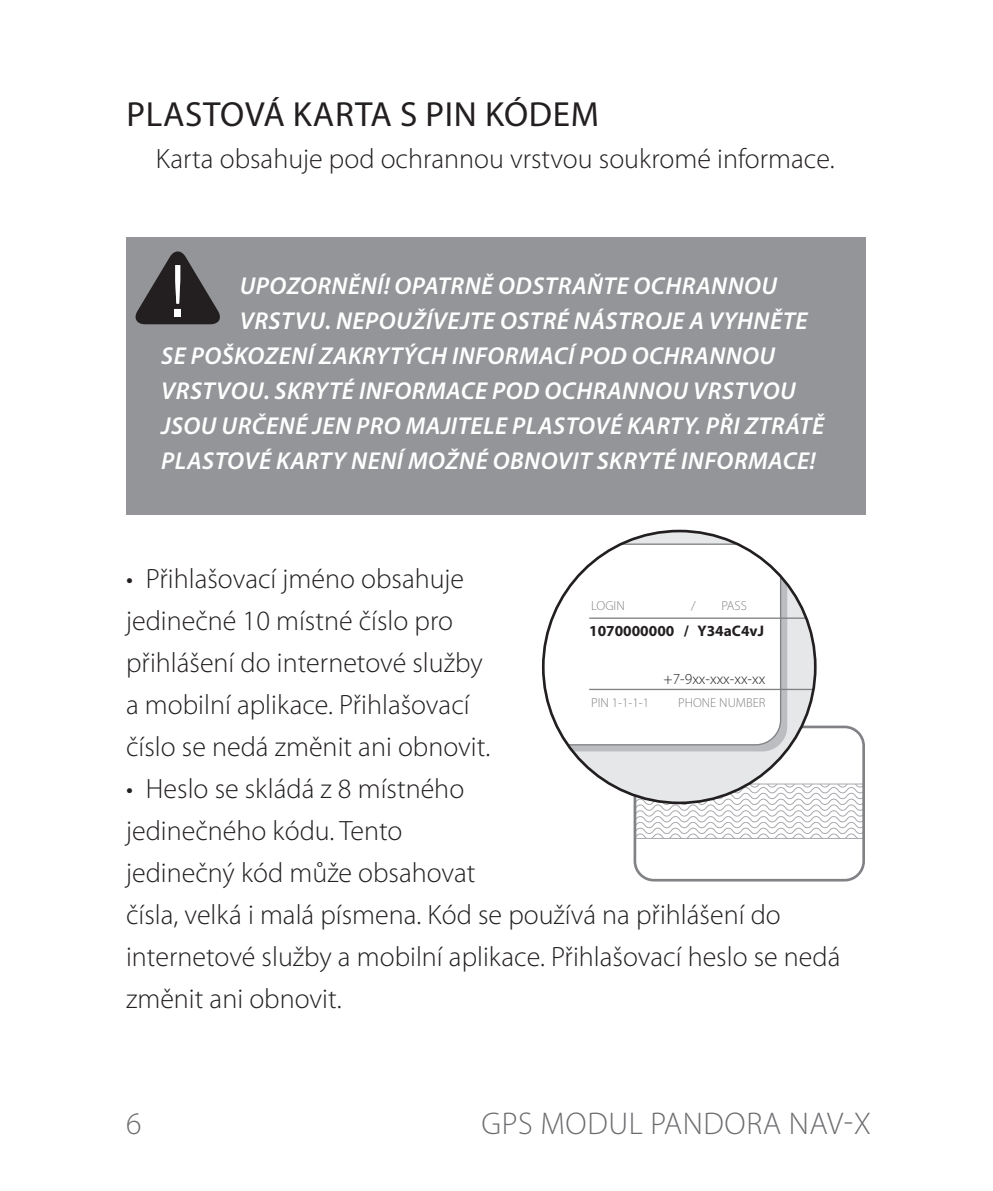
<style>
.page{position:relative;width:993px;height:1191px;background:#fff}
.page>*{position:absolute;margin:0;border:0;box-sizing:border-box;transform-origin:0 0}
.t1{font:35px "Myriad Pro";letter-spacing:.02em;color:#231f20}
.t2{font:300 31.5px "Myriad Pro";letter-spacing:.02em;color:#6c6d70}
.t3{font:300 28px/42px "Myriad Pro";color:#231f20}
.t4{font:italic 600 24.5px "Myriad Pro";letter-spacing:.02em;color:#fff}
.t5{font:700 15.4px "Myriad Pro";color:#231f20}
.t6{font:300 15.4px "Myriad Pro";color:#231f20}
.t7{font:300 13.3px "Myriad Pro";color:#808285}
</style>
<div class="page">
<div style="left:126px;top:237px;width:739px;height:277px;background:#939598"></div>
<svg style="left:135px;top:251px;width:85px;height:73px"></svg>
<svg style="left:637px;top:786px;width:223px;height:50px"></svg>
<div style="left:635px;top:784px;width:228px;height:54px;border:1px solid #a8a9ad"></div>
<div style="left:633px;top:725px;width:231px;height:156px;border:3px solid #808285;border-radius:19px"></div>
<div style="left:543px;top:531px;width:272px;height:272px;background:#e6e7e9;border-radius:50%"></div>
<svg style="left:566px;top:574px;width:221px;height:177px;background:#b8b9bc"></svg>
<div style="left:545px;top:543px;width:236px;height:202px;background:#fff"></div>
<hr style="left:589px;top:617px;width:226px;height:2px;background:#808285">
<hr style="left:589px;top:689px;width:226px;height:1px;background:#808285">
<p class="t1" style="left:126px;top:93px;width:470px">PLASTOVÁ KARTA S PIN kódEm</p>
<p class="t3" style="left:156px;top:137px;width:680px">Karta obsahuje pod ochrannou vrstvou soukromé informace.</p>
<p class="t4" style="left:240px;top:270px;width:33px">UPOZORN</p>
<p class="t4" style="left:348px;top:270px;width:430px">ĚNÍ! OPATRNĚ ODSTRAŇTE OCHRANNOU</p>
<p class="t4" style="left:240px;top:305px;width:556px">VRSTVU. NEPOUŽÍVEJTE OSTRÉ NÁSTROJE A VYHNĚTE</p>
<p class="t4" style="left:161px;top:340px;width:614px">SE POŠKOZENÍ ZAKRYTÝCH INFORMACÍ POD OCHRANNOU</p>
<p class="t4" style="left:161px;top:375px;width:634px">VRSTVOU. SKRYTÉ INFORMACE POD OCHRANNOU VRSTVOU</p>
<p class="t4" style="left:161px;top:410px;width:664px">JSO U URČENÉ JEN PRO MAJITEL E PLASTOVÉ KARTY. PŘI ZTRÁTĚ</p>
<p class="t4" style="left:161px;top:445px;width:656px">PLASTOVÉ KARTY NENÍ MOŽNÉ OBNOVIT SKRYTÉ INFORMACE!</p>
<p class="t3" style="left:126px;top:557px;width:365px">• Přihlašovací jméno obsahuje jedinečné 10 místné číslo pro přihlášení do internetové služby a mobilní aplikace. Přihlašovací číslo se nedá změnit ani obnovit.</p>
<p class="t3" style="left:126px;top:767px;width:715px">• Heslo se skládá z 8 místného<br>jedinečného kódu. Tento<br>jedinečný kód může obsahovat<br>čísla, velká i malá písmena. Kód se používá na přihlášení do internetové služby a mobilní aplikace. Přihlašovací heslo se nedá změnit ani obnovit.</p>
<p class="t7" style="left:591px;top:597px;width:35px">LOGIN</p>
<p class="t7" style="left:690px;top:597px;width:6px">/</p>
<p class="t7" style="left:721px;top:597px;width:27px">PASS</p>
<p class="t5" style="left:589px;top:620px;width:176px">1070000000 / Y34aC4vJ</p>
<p class="t6" style="left:663px;top:669px;width:103px">+7-9хх-ххх-хх-хх</p>
<p class="t7" style="left:591px;top:695px;width:60px">PIN 1-1-1-1</p>
<p class="t7" style="left:678px;top:695px;width:89px">PHONE NUMBER</p>
<p class="t2" style="left:126px;top:1105px;width:17px">6</p>
<p class="t2" style="left:481px;top:1105px;width:391px">GPS MODUL PANDORA NAV-X</p>
</div>
